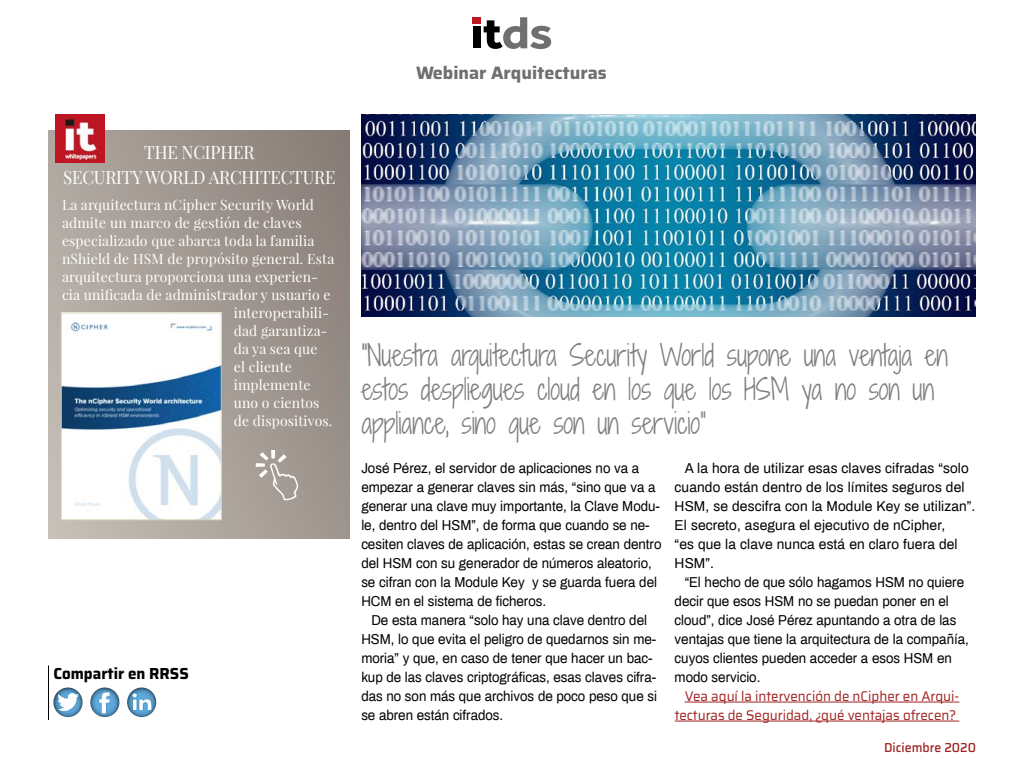
<style>
.page{position:relative;width:1024px;height:768px;background:#fff}
.page>*{position:absolute;margin:0;border:0;box-sizing:border-box;transform-origin:0 0}
.t1{font:28px/33.6px "Shadows Into Light Two";color:#808080;scale:.9 1}
.t2{font:18px/25px "Playfair Display";letter-spacing:-.01em;color:#fff;text-align:center;scale:.95 1}
.t3{font:700 18px "Saira";color:#706f6f}
.t4{font:700 16px "Saira";color:#000;scale:.95 1}
.t5{font:14px/19px "Archivo";color:#000;scale:.95 1}
.t6{font:14px "Playfair Display";letter-spacing:.01em;color:#fff}
.t7{font:14px/19px "Archivo";color:#000}
.t8{font:14px/19px "Saira";color:#a0211f;text-align:right;scale:.95 1}
.t9{font:500 13px "Saira";color:#a0211f;scale:.95 1}
</style>
<div class="page">
<div style="left:473px;top:17px;width:8px;height:6px;background:#bd1822"></div>
<div style="left:473px;top:26px;width:8px;height:22px;background:#000"></div>
<svg style="left:484px;top:17px;width:67px;height:32px"></svg>
<svg style="left:92px;top:687px;width:27px;height:30px"></svg>
<img style="left:99px;top:692px;width:12px;height:22px">
<svg style="left:53px;top:687px;width:39px;height:30px"></svg>
<img style="left:58px;top:694px;width:20px;height:17px">
<svg style="left:119px;top:687px;width:38px;height:30px"></svg>
<img style="left:132px;top:692px;width:21px;height:17px">
<hr style="left:48px;top:665px;width:1px;height:55px;background:#000">
<svg style="left:48px;top:130px;width:301px;height:409px;background:#a19891"></svg>
<img style="left:56px;top:115px;width:48px;height:48px">
<img style="left:63px;top:314px;width:157px;height:204px">
<div style="left:61px;top:312px;width:161px;height:208px;border:1px solid #d5cfb3"></div>
<svg style="left:256px;top:450px;width:42px;height:51px;background:#b1a9a4"></svg>
<hr style="left:685px;top:702px;width:274px;height:1px;background:#a0211f">
<hr style="left:675px;top:721px;width:284px;height:1px;background:#a0211f">
<img style="left:361px;top:115px;width:615px;height:202px">
<p class="t2" style="left:63px;top:140px;width:288px">THE NCIPHER<br>SECURITY WORLD ARCHITECTURE</p>
<p class="t6" style="left:62px;top:196px;width:253px">La arquitectura nCipher Security World</p>
<p class="t6" style="left:62px;top:214px;width:241px">admite un marco de gestión de claves</p>
<p class="t6" style="left:62px;top:232px;width:254px">especializado que abarca toda la familia</p>
<p class="t6" style="left:62px;top:250px;width:274px">nShield de HSM de propósito general. Esta</p>
<p class="t6" style="left:62px;top:268px;width:258px">arquitectura proporciona una experien-</p>
<p class="t6" style="left:62px;top:286px;width:270px">cia unificada de administrador y usuario e</p>
<p class="t6" style="left:234px;top:304px;width:97px">interoperabili-</p>
<p class="t6" style="left:234px;top:322px;width:95px">dad garantiza-</p>
<p class="t6" style="left:234px;top:340px;width:85px">da ya sea que</p>
<p class="t6" style="left:234px;top:358px;width:60px">el cliente</p>
<p class="t6" style="left:234px;top:376px;width:78px">implemente</p>
<p class="t6" style="left:234px;top:394px;width:87px">uno o cientos</p>
<p class="t6" style="left:234px;top:412px;width:100px">de dispositivos.</p>
<p class="t4" style="left:53px;top:661px;width:144px">Compartir en RRSS</p>
<p class="t3" style="left:416px;top:59px;width:192px">Webinar Arquitecturas</p>
<h1 class="t1" style="left:361px;top:339px;width:653px">“Nuestra arquitectura Security World supone una ventaja en estos despliegues cloud en los que los HSM ya no son un appliance, sino que son un servicio”</h1>
<p class="t5" style="left:361px;top:458px;width:317px">José Pérez, el servidor de aplicaciones no va a empezar a generar claves sin más, “sino que va a generar una clave muy importante, la Clave Modu&shy;le, dentro del HSM”, de forma que cuando se ne&shy;cesiten claves de aplicación, estas se crean dentro del HSM con su generador de números aleatorio, se cifran con la Module Key y se guarda fuera del HCM en el sistema de ficheros.</p>
<p class="t5" style="left:361px;top:610px;width:313px;text-indent:10px">De esta manera “solo hay una clave dentro del HSM, lo que evita el peligro de quedarnos sin me&shy;moria” y que, en caso de tener que hacer un bac&shy;kup de las claves criptográficas, esas claves cifra&shy;das no son más que archivos de poco peso que si se abren están cifrados.</p>
<p class="t7" style="left:675px;top:458px;width:302px;text-indent:10px">A la hora de utilizar esas claves cifradas “solo cuando están dentro de los límites seguros del HSM, se descifra con la Module Key se utilizan”.<br>El secreto, asegura el ejecutivo de nCipher,<br>“es que la clave nunca está en claro fuera del HSM”.</p>
<p class="t5" style="left:675px;top:572px;width:311px;text-indent:10px">“El hecho de que sólo hagamos HSM no quiere decir que esos HSM no se puedan poner en el cloud”, dice José Pérez apuntando a otra de las ventajas que tiene la arquitectura de la compañía, cuyos clientes pueden acceder a esos HSM en modo servicio.</p>
<p class="t8" style="left:675px;top:686px;width:301px">Vea aquí la intervención de nCipher en Arqui&shy;tecturas de Seguridad, ¿qué ventajas ofrecen?</p>
<p class="t9" style="left:884px;top:738px;width:98px">Diciembre 2020</p>
</div>
